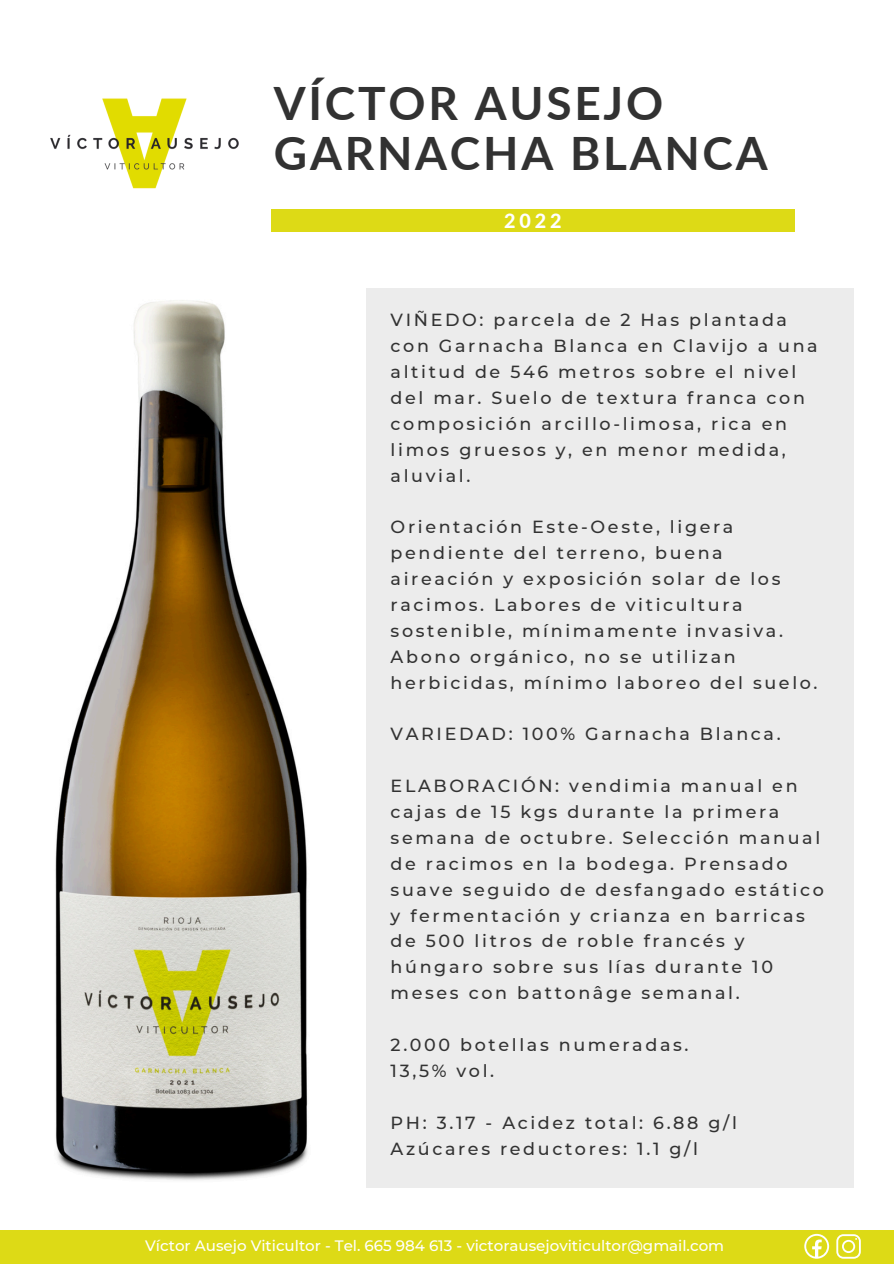
<style>
.page{position:relative;width:894px;height:1264px;background:#fff}
.page>*{position:absolute;margin:0;border:0;box-sizing:border-box;transform-origin:0 0}
.t1{font:700 45.9px/50.4px "Lato";letter-spacing:.06em;color:#323232}
.t2{font:800 19.65px "Lato";color:#fff}
.t3{font:500 17.55px/25.8px "Montserrat";letter-spacing:.15em;color:#323232}
.t4{font:500 15px "Montserrat";color:#fff}
</style>
<div class="page">
<div style="left:366px;top:289px;width:487px;height:898px;background:#ececec"></div>
<div style="left:271px;top:209px;width:523px;height:23px;background:#ddda16"></div>
<img style="left:50px;top:98px;width:189px;height:91px">
<div style="left:0;top:1230px;width:893px;height:33px;background:#ddda16"></div>
<svg style="left:804px;top:1233px;width:24px;height:25px"></svg>
<svg style="left:836px;top:1234px;width:24px;height:24px"></svg>
<img style="left:55px;top:300px;width:253px;height:881px">
<p class="t1" style="left:274px;top:77px;width:495px">VÍCTOR AUSEJO<br>GARNACHA BLANCA</p>
<h3 class="t2" style="left:504px;top:208px;width:59px">2022</h3>
<h3 class="t3" style="left:390px;top:307px;width:428px">VIÑEDO: parcela de 2 Has plantada con Garnacha Blanca en Clavijo a una altitud de 546 metros sobre el nivel del mar. Suelo de textura franca con composición arcillo-limosa, rica en limos gruesos y, en menor medida, aluvial.</h3>
<h3 class="t3" style="left:390px;top:514px;width:428px">Orientación Este-Oeste, ligera pendiente del terreno, buena aireación y exposición solar de los racimos. Labores de viticultura sostenible, mínimamente invasiva.<br>Abono orgánico, no se utilizan herbicidas, mínimo laboreo del suelo.</h3>
<h3 class="t3" style="left:390px;top:721px;width:391px">VARIEDAD: 100% Garnacha Blanca.</h3>
<h3 class="t3" style="left:390px;top:773px;width:434px">ELABORACIÓN: vendimia manual en cajas de 15 kgs durante la primera semana de octubre. Selección manual de racimos en la bodega. Prensado suave seguido de desfangado estático y fermentación y crianza en barricas de 500 litros de roble francés y húngaro sobre sus lías durante 10 meses con battonâge semanal.</h3>
<h3 class="t3" style="left:390px;top:1031px;width:299px">2.000 botellas numeradas.<br>13,5% vol.</h3>
<p class="t3" style="left:390px;top:1109px;width:348px">PH: 3.17 - Acidez total: 6.88 g/l<br>Azúcares reductores: 1.1 g/l</p>
<h1 class="t4" style="left:145px;top:1236px;width:580px">Víctor Ausejo Viticultor - Tel. 665 984 613 - victorausejoviticultor@gmail.com</h1>
</div>
